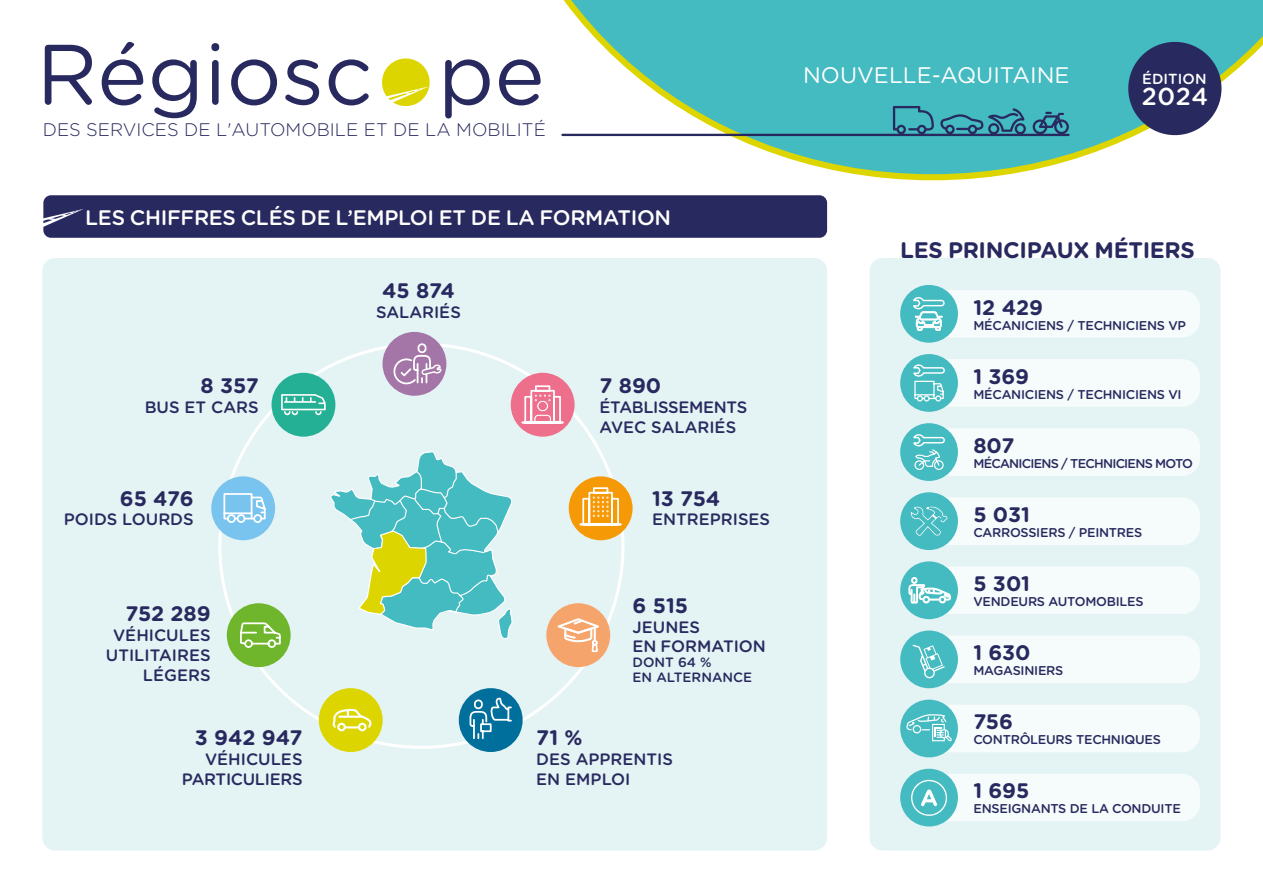
<style>
.page{position:relative;width:1263px;height:893px;background:#fff}
.page>*{position:absolute;margin:0;border:0;box-sizing:border-box;transform-origin:0 0}
.t1{font:500 24.45px "Gotham Rounded";color:#fff}
.t2{font:700 22.5px "Gotham Rounded";letter-spacing:-.015em;color:#282a5f}
.t3{font:22.5px "Gotham Rounded";color:#fff}
.t4{font:700 21px "Gotham Rounded";color:#282a5f}
.t5{font:500 21px "Gotham Rounded";letter-spacing:-.015em;color:#fff}
.t6{font:300 18.15px "Gotham Rounded";color:#282a5f}
.t7{font:500 16.5px/19.8px "Gotham Rounded";color:#282a5f}
.t8{font:500 16.5px/19.8px "Gotham Rounded";letter-spacing:-.02em;color:#282a5f;text-align:right}
.t9{font:500 14.55px "Gotham Rounded";letter-spacing:.005em;color:#fff}
.t10{font:500 13.5px/15px "Gotham Rounded";color:#282a5f}
.t11{font:500 12.75px "Gotham Rounded";letter-spacing:-.02em;color:#282a5f}
.t12{font:500 12.75px "Gotham Rounded";letter-spacing:-.06em;color:#282a5f}
</style>
<div class="page">
<div style="left:870px;top:258px;width:350px;height:592px;background:#e4f3f4;border-radius:13px"></div>
<div style="left:924px;top:290px;width:276px;height:48px;background:#f6fbfb;border-radius:18px"></div>
<div style="left:900px;top:285px;width:58px;height:58px;background:#44bac1;border-radius:50%"></div>
<div style="left:924px;top:428px;width:276px;height:48px;background:#f6fbfb;border-radius:18px"></div>
<div style="left:900px;top:423px;width:58px;height:58px;background:#44bac1;border-radius:50%"></div>
<div style="left:924px;top:566px;width:276px;height:48px;background:#f6fbfb;border-radius:18px"></div>
<div style="left:900px;top:561px;width:58px;height:58px;background:#44bac1;border-radius:50%"></div>
<div style="left:924px;top:359px;width:276px;height:48px;background:#f6fbfb;border-radius:18px"></div>
<div style="left:900px;top:354px;width:58px;height:58px;background:#44bac1;border-radius:50%"></div>
<svg style="left:562px;top:0;width:701px;height:180px"></svg>
<svg style="left:382px;top:58px;width:48px;height:49px"></svg>
<svg style="left:445px;top:59px;width:96px;height:59px"></svg>
<svg style="left:45px;top:42px;width:324px;height:76px"></svg>
<div style="left:43px;top:195px;width:784px;height:43px;background:#282a5f;border-radius:8px"></div>
<svg style="left:43px;top:209px;width:41px;height:29px"></svg>
<svg style="left:561px;top:106px;width:508px;height:30px"></svg>
<div style="left:924px;top:636px;width:276px;height:47px;background:#f6fbfb;border-radius:18px"></div>
<div style="left:900px;top:630px;width:58px;height:58px;background:#44bac1;border-radius:50%"></div>
<div style="left:924px;top:774px;width:276px;height:47px;background:#f6fbfb;border-radius:18px"></div>
<div style="left:900px;top:769px;width:58px;height:57px;background:#44bac1;border-radius:50%"></div>
<svg style="left:913px;top:297px;width:32px;height:34px"></svg>
<svg style="left:909px;top:577px;width:42px;height:26px"></svg>
<svg style="left:913px;top:364px;width:32px;height:38px"></svg>
<svg style="left:913px;top:434px;width:32px;height:36px"></svg>
<svg style="left:913px;top:645px;width:32px;height:33px"></svg>
<div style="left:911px;top:780px;width:36px;height:36px;border:1px solid #fff;border-radius:50%"></div>
<svg style="left:921px;top:789px;width:16px;height:17px"></svg>
<div style="left:924px;top:497px;width:276px;height:48px;background:#f6fbfb;border-radius:18px"></div>
<div style="left:900px;top:492px;width:58px;height:58px;background:#44bac1;border-radius:50%"></div>
<svg style="left:910px;top:506px;width:38px;height:31px"></svg>
<div style="left:924px;top:705px;width:276px;height:47px;background:#f6fbfb;border-radius:18px"></div>
<div style="left:900px;top:700px;width:58px;height:57px;background:#44bac1;border-radius:50%"></div>
<svg style="left:906px;top:714px;width:46px;height:27px"></svg>
<div style="left:1128px;top:42px;width:93px;height:93px;background:#282a5f;border-radius:50%"></div>
<div style="left:42px;top:258px;width:785px;height:592px;background:#e4f3f4;border-radius:13px"></div>
<div style="left:546px;top:603px;width:64px;height:64px;background:#f5a46c;border-radius:50%"></div>
<svg style="left:557px;top:618px;width:42px;height:42px"></svg>
<div style="left:459px;top:688px;width:64px;height:64px;background:#006f9b;border-radius:50%"></div>
<svg style="left:469px;top:697px;width:44px;height:43px"></svg>
<div style="left:319px;top:688px;width:64px;height:64px;background:#ddd500;border-radius:50%"></div>
<svg style="left:332px;top:708px;width:40px;height:23px"></svg>
<div style="left:227px;top:603px;width:64px;height:64px;background:#70b62c;border-radius:50%"></div>
<svg style="left:240px;top:622px;width:41px;height:26px"></svg>
<div style="left:211px;top:476px;width:64px;height:64px;background:#78c4ee;border-radius:50%"></div>
<svg style="left:223px;top:493px;width:43px;height:30px"></svg>
<div style="left:569px;top:476px;width:64px;height:64px;background:#f59907;border-radius:50%"></div>
<svg style="left:579px;top:487px;width:43px;height:39px"></svg>
<div style="left:382px;top:332px;width:64px;height:64px;background:#a476a8;border-radius:50%"></div>
<svg style="left:393px;top:342px;width:49px;height:43px"></svg>
<div style="left:511px;top:373px;width:64px;height:64px;background:#ed6f8c;border-radius:50%"></div>
<svg style="left:521px;top:385px;width:43px;height:39px"></svg>
<div style="left:272px;top:373px;width:63px;height:64px;background:#24b094;border-radius:50%"></div>
<svg style="left:281px;top:394px;width:45px;height:21px"></svg>
<svg style="left:330px;top:451px;width:183px;height:188px"></svg>
<h3 class="t6" style="left:43px;top:118px;width:505px">DES SERVICES DE L'AUTOMOBILE ET DE LA MOBILITÉ</h3>
<h3 class="t5" style="left:85px;top:203px;width:587px">LES CHIFFRES CLÉS DE L’EMPLOI ET DE LA FORMATION</h3>
<h3 class="t4" style="left:201px;top:370px;width:60px">8 357</h3>
<p class="t7" style="left:145px;top:397px;width:116px">BUS ET CARS</p>
<h3 class="t4" style="left:120px;top:483px;width:75px">65 476</h3>
<p class="t7" style="left:64px;top:509px;width:131px">POIDS LOURDS</p>
<h3 class="t4" style="left:126px;top:598px;width:86px">752 289</h3>
<p class="t7" style="left:106px;top:625px;width:106px;text-align:right">VÉHICULES<br>UTILITAIRES<br>LÉGERS</p>
<h3 class="t4" style="left:195px;top:723px;width:109px">3 942 947</h3>
<p class="t8" style="left:182px;top:749px;width:122px">VÉHICULES<br>PARTICULIERS</p>
<h3 class="t4" style="left:382px;top:275px;width:74px">45 874</h3>
<p class="t7" style="left:376px;top:301px;width:86px">SALARIÉS</p>
<h3 class="t4" style="left:600px;top:370px;width:63px">7 890</h3>
<p class="t8" style="left:600px;top:397px;width:149px;text-align:left">ÉTABLISSEMENTS<br>AVEC SALARIÉS</p>
<h3 class="t4" style="left:652px;top:483px;width:70px">13 754</h3>
<p class="t7" style="left:652px;top:509px;width:120px">ENTREPRISES</p>
<h3 class="t4" style="left:633px;top:590px;width:57px">6 515</h3>
<p class="t7" style="left:633px;top:616px;width:135px">JEUNES<br>EN FORMATION</p>
<p class="t10" style="left:633px;top:655px;width:121px">DONT 64 %<br>EN ALTERNANCE</p>
<h3 class="t4" style="left:536px;top:722px;width:48px">71 %</h3>
<p class="t7" style="left:536px;top:749px;width:138px">DES APPRENTIS<br>EN EMPLOI</p>
<h2 class="t3" style="left:803px;top:60px;width:268px">NOUVELLE-AQUITAINE</h2>
<p class="t9" style="left:1142px;top:68px;width:66px">ÉDITION</p>
<h1 class="t1" style="left:1142px;top:79px;width:68px">2024</h1>
<h2 class="t2" style="left:900px;top:234px;width:296px">LES PRINCIPAUX MÉTIERS</h2>
<h3 class="t4" style="left:973px;top:292px;width:71px">12 429</h3>
<p class="t11" style="left:973px;top:316px;width:214px">MÉCANICIENS / TECHNICIENS VP</p>
<h3 class="t4" style="left:973px;top:361px;width:57px">1 369</h3>
<p class="t11" style="left:973px;top:385px;width:210px">MÉCANICIENS / TECHNICIENS VI</p>
<h3 class="t4" style="left:973px;top:430px;width:43px">807</h3>
<p class="t12" style="left:973px;top:454px;width:221px">MÉCANICIENS / TECHNICIENS MOTO</p>
<h3 class="t4" style="left:973px;top:499px;width:58px">5 031</h3>
<p class="t11" style="left:973px;top:523px;width:170px">CARROSSIERS / PEINTRES</p>
<h3 class="t4" style="left:973px;top:568px;width:58px">5 301</h3>
<p class="t11" style="left:973px;top:592px;width:172px">VENDEURS AUTOMOBILES</p>
<h3 class="t4" style="left:973px;top:637px;width:59px">1 630</h3>
<p class="t11" style="left:973px;top:662px;width:91px">MAGASINIERS</p>
<h3 class="t4" style="left:973px;top:706px;width:41px">756</h3>
<p class="t11" style="left:973px;top:731px;width:189px">CONTRÔLEURS TECHNIQUES</p>
<h3 class="t4" style="left:973px;top:775px;width:57px">1 695</h3>
<p class="t11" style="left:973px;top:800px;width:209px">ENSEIGNANTS DE LA CONDUITE</p>
</div>
